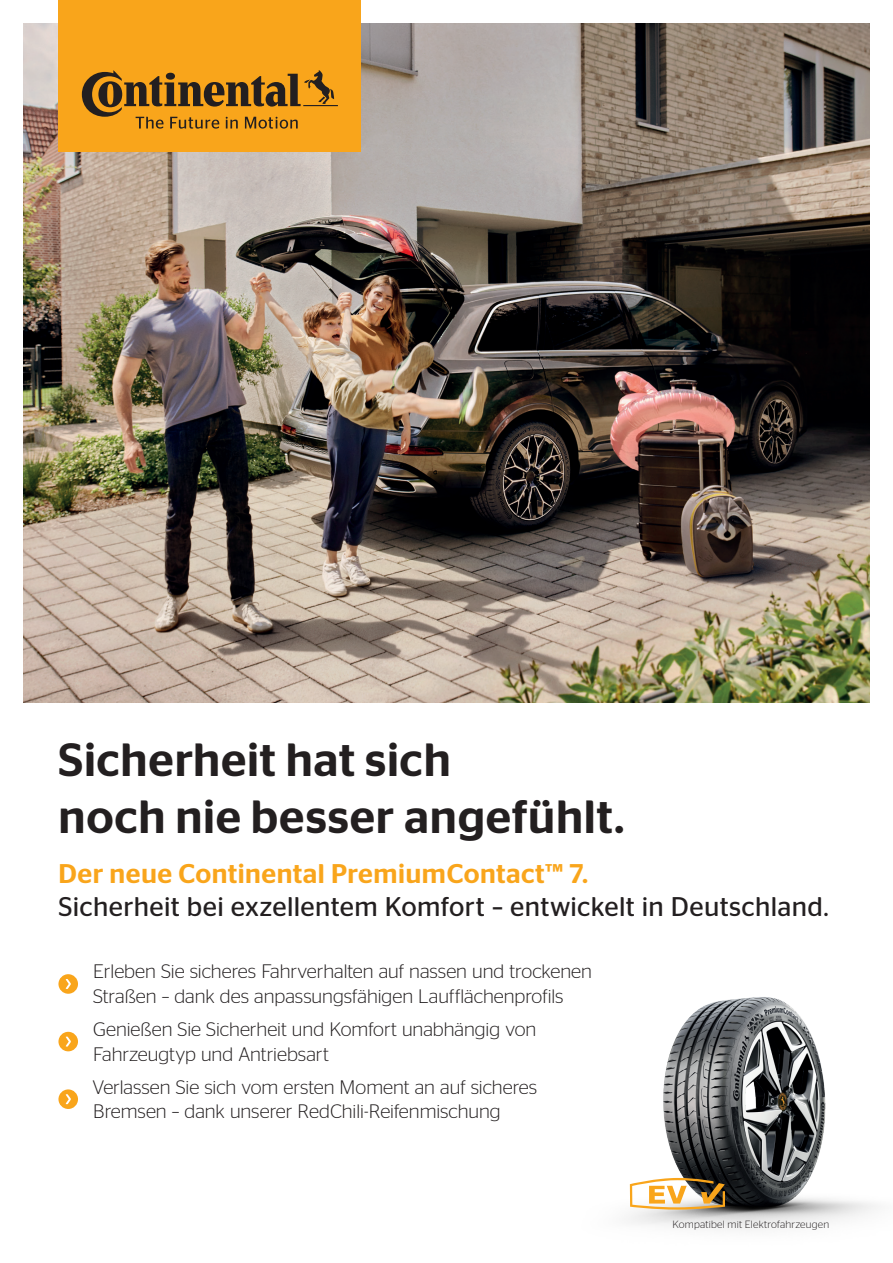
<style>
.page{position:relative;width:893px;height:1263px;background:#fff}
.page>*{position:absolute;margin:0;border:0;box-sizing:border-box;transform-origin:0 0}
.t1{font:500 46.5px/57.8px "Continental Stag Sans";letter-spacing:.015em;color:#231f20}
.t2{font:27px "Continental Stag Sans";letter-spacing:.015em;color:#231f20}
.t3{font:500 27px "Continental Stag Sans";letter-spacing:.02em;color:#f9a51b}
.t4{font:300 19.5px/24.8px "Continental Stag Sans";color:#231f20}
.t5{font:300 10.5px "Continental Stag Sans";letter-spacing:.02em;color:#231f20}
</style>
<div class="page">
<img style="left:23px;top:23px;width:847px;height:680px">
<img style="left:628px;top:997px;width:249px;height:233px">
<div style="left:58px;top:1032px;width:20px;height:19px;background:#f9a51b;border-radius:50%"></div>
<svg style="left:66px;top:1037px;width:5px;height:9px"></svg>
<div style="left:58px;top:1089px;width:20px;height:20px;background:#f9a51b;border-radius:50%"></div>
<svg style="left:66px;top:1094px;width:5px;height:10px"></svg>
<div style="left:58px;top:974px;width:20px;height:20px;background:#f9a51b;border-radius:50%"></div>
<svg style="left:66px;top:979px;width:5px;height:10px"></svg>
<svg style="left:630px;top:1178px;width:95px;height:31px"></svg>
<div style="left:58px;top:0;width:303px;height:152px;background:#f9a51b"></div>
<svg style="left:82px;top:70px;width:256px;height:59px"></svg>
<h1 class="t1" style="left:59px;top:730px;width:568px">Sicherheit hat sich<br>noch nie besser angefühlt.</h1>
<h2 class="t3" style="left:58px;top:858px;width:531px">Der neue Continental PremiumContact™ 7.</h2>
<h2 class="t2" style="left:58px;top:891px;width:772px">Sicherheit bei exzellentem Komfort – entwickelt in Deutschland.</h2>
<p class="t4" style="left:93px;top:959px;width:500px">Erleben Sie sicheres Fahrverhalten auf nassen und trockenen<br>Straßen – dank des anpassungsfähigen Laufflächenprofils</p>
<p class="t4" style="left:93px;top:1016px;width:445px">Genießen Sie Sicherheit und Komfort unabhängig von<br>Fahrzeugtyp und Antriebsart</p>
<p class="t4" style="left:92px;top:1074px;width:446px">Verlassen Sie sich vom ersten Moment an auf sicheres<br>Bremsen – dank unserer RedChili-Reifenmischung</p>
<p class="t5" style="left:672px;top:1218px;width:158px">Kompatibel mit Elektrofahrzeugen</p>
</div>
